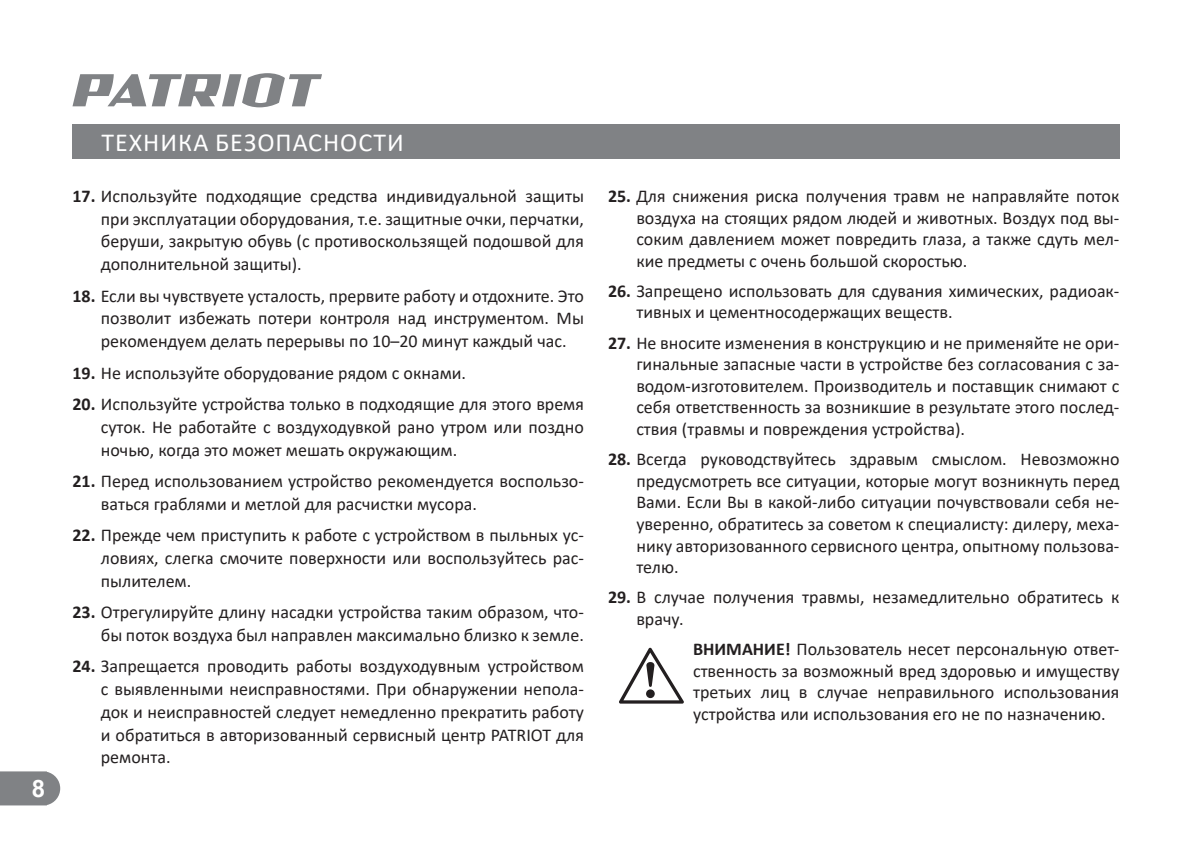
<style>
.page{position:relative;width:1193px;height:841px;background:#fff}
.page>*{position:absolute;margin:0;border:0;box-sizing:border-box;transform-origin:0 0}
.t1{font:26px "Calibri";letter-spacing:.04em;color:#fff}
.t2{font:700 24px "Arial";color:#fff}
.t3{font:18px/21.6px "Calibri";color:#231f20;text-align:justify}
.s1{font-weight:700}
</style>
<div class="page">
<svg style="left:0;top:771px;width:60px;height:34px;background:#888a8d"></svg>
<svg style="left:72px;top:73px;width:250px;height:34px"></svg>
<svg style="left:619px;top:647px;width:65px;height:56px"></svg>
<div style="left:72px;top:124px;width:1047px;height:34px;background:#808285"></div>
<h2 class="t2" style="left:32px;top:774px;width:15px">8</h2>
<h1 class="t1" style="left:101px;top:124px;width:304px">ТЕХНИКА БЕЗОПАСНОСТИ</h1>
<p class="t3" style="left:101px;top:184px;width:484px;line-height:22.8px;text-indent:-28px"><span class="s1">17.</span> Используйте подходящие средства индивидуальной защиты при эксплуатации оборудования, т.е. защитные очки, перчатки, беруши, закрытую обувь (с противоскользящей подошвой для дополнительной защиты).</p>
<p class="t3" style="left:101px;top:284px;width:484px;line-height:22.8px;text-indent:-28px"><span class="s1">18.</span> Если вы чувствуете усталость, прервите работу и отдохните. Это позволит избежать потери контроля над инструментом. Мы рекомендуем делать перерывы по 10–20 минут каждый час.</p>
<p class="t3" style="left:72px;top:361px;width:395px"><span class="s1">19.</span> Не используйте оборудование рядом с окнами.</p>
<p class="t3" style="left:101px;top:392px;width:484px;line-height:22.8px;text-indent:-28px"><span class="s1">20.</span> Используйте устройства только в подходящие для этого время суток. Не работайте с воздуходувкой рано утром или поздно ночью, когда это может мешать окружающим.</p>
<p class="t3" style="left:101px;top:469px;width:484px;line-height:22.8px;text-indent:-28px"><span class="s1">21.</span> Перед использованием устройство рекомендуется воспользо&shy;ваться граблями и метлой для расчистки мусора.</p>
<p class="t3" style="left:101px;top:523px;width:484px;line-height:22.8px;text-indent:-28px"><span class="s1">22.</span> Прежде чем приступить к работе с устройством в пыльных ус&shy;ловиях, слегка смочите поверхности или воспользуйтесь рас&shy;пылителем.</p>
<p class="t3" style="left:72px;top:600px;width:513px;line-height:22.8px;text-align:right"><span class="s1">23.</span> Отрегулируйте длину насадки устройства таким образом, что&shy;бы поток воздуха был направлен максимально близко к земле.</p>
<p class="t3" style="left:101px;top:654px;width:484px;line-height:22.8px;text-indent:-28px"><span class="s1">24.</span> Запрещается проводить работы воздуходувным устройством с выявленными неисправностями. При обнаружении непола&shy;док и неисправностей следует немедленно прекратить работу и обратиться в авторизованный сервисный центр PATRIOT для ремонта.</p>
<p class="t3" style="left:636px;top:185px;width:484px;text-indent:-28px"><span class="s1">25.</span> Для снижения риска получения травм не направляйте поток воздуха на стоящих рядом людей и животных. Воздух под вы&shy;соким давлением может повредить глаза, а также сдуть мел&shy;кие предметы с очень большой скоростью.</p>
<p class="t3" style="left:636px;top:279px;width:484px;text-indent:-28px"><span class="s1">26.</span> Запрещено использовать для сдувания химических, радиоак&shy;тивных и цементносодержащих веществ.</p>
<p class="t3" style="left:636px;top:331px;width:484px;text-indent:-28px"><span class="s1">27.</span> Не вносите изменения в конструкцию и не применяйте не ори&shy;гинальные запасные части в устройстве без согласования с за&shy;водом-изготовителем. Производитель и поставщик снимают с себя ответственность за возникшие в результате этого послед&shy;ствия (травмы и повреждения устройства).</p>
<p class="t3" style="left:636px;top:448px;width:484px;text-indent:-28px"><span class="s1">28.</span> Всегда руководствуйтесь здравым смыслом. Невозможно предусмотреть все ситуации, которые могут возникнуть перед Вами. Если Вы в какой-либо ситуации почувствовали себя не&shy;уверенно, обратитесь за советом к специалисту: дилеру, меха&shy;нику авторизованного сервисного центра, опытному пользова&shy;телю.</p>
<p class="t3" style="left:636px;top:586px;width:484px;text-indent:-28px"><span class="s1">29.</span> В случае получения травмы, незамедлительно обратитесь к врачу.</p>
<p class="t3" style="left:693px;top:637px;width:428px"><span class="s1">ВНИМАНИЕ!</span> Пользователь несет персональную ответ&shy;ственность за возможный вред здоровью и имуществу третьих лиц в случае неправильного использования устройства или использования его не по назначению.</p>
</div>
